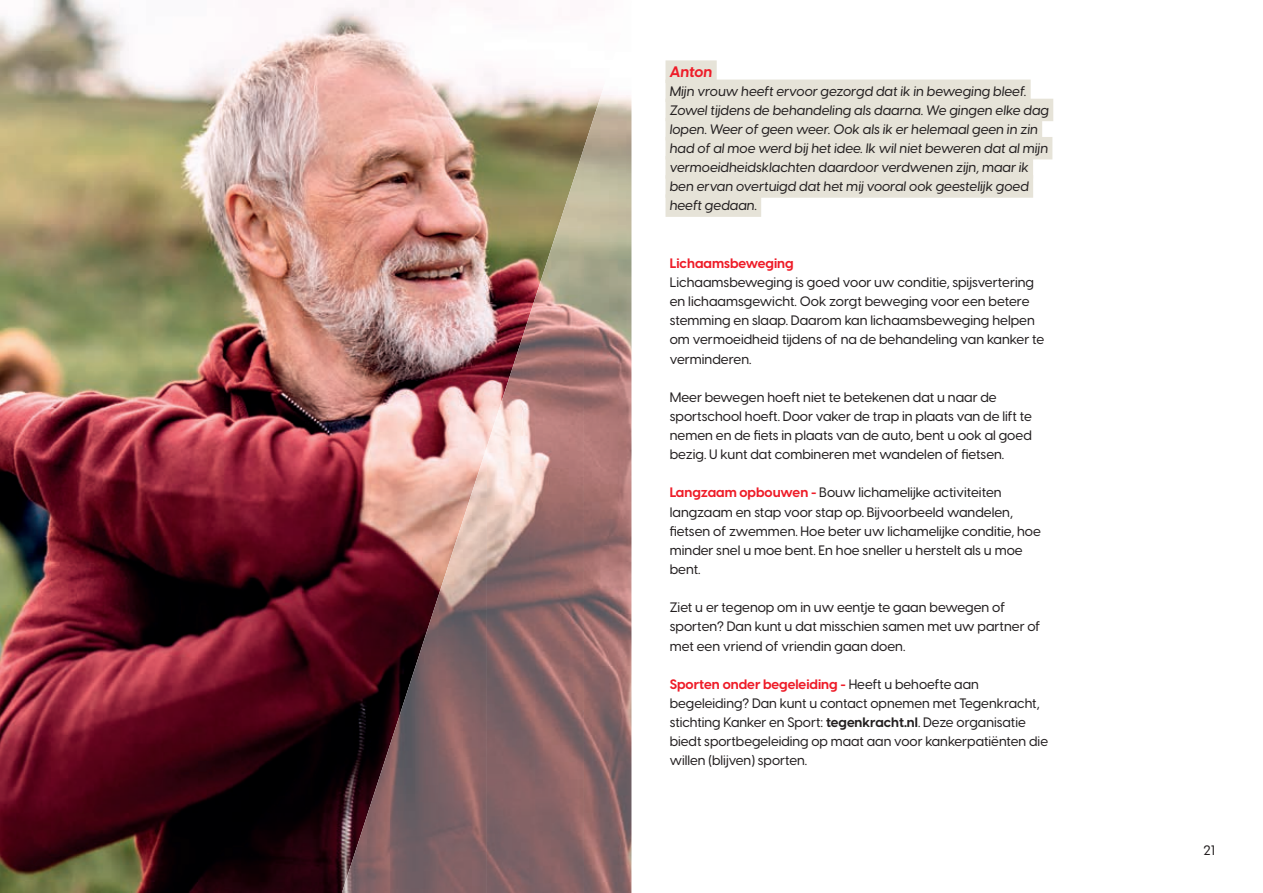
<style>
.page{position:relative;width:1263px;height:893px;background:#fff}
.page>*{position:absolute;margin:0;border:0;box-sizing:border-box;transform-origin:0 0}
.t1{font:italic 700 15px "Visby CF";letter-spacing:-.005em;color:#ee1c28}
.t2{font:500 13.5px/19.2px "Visby CF";color:#231f20}
.t3{font:italic 500 13.5px/19.2px "Visby CF";color:#231f20}
.t4{font:700 13.5px "Visby CF";color:#ee1c28}
.s1{font-weight:700;color:#ee1c28}
.s2{font-weight:700}
</style>
<div class="page">
<div style="left:665px;top:60px;width:52px;height:23px;background:#e6e3d8"></div>
<div style="left:665px;top:80px;width:366px;height:22px;background:#e6e3d8"></div>
<div style="left:665px;top:99px;width:388px;height:22px;background:#e6e3d8"></div>
<div style="left:665px;top:118px;width:377px;height:22px;background:#e6e3d8"></div>
<div style="left:665px;top:137px;width:387px;height:22px;background:#e6e3d8"></div>
<div style="left:665px;top:156px;width:368px;height:23px;background:#e6e3d8"></div>
<div style="left:665px;top:175px;width:368px;height:23px;background:#e6e3d8"></div>
<div style="left:665px;top:194px;width:96px;height:23px;background:#e6e3d8"></div>
<img style="left:0;top:0;width:583px;height:893px">
<img style="left:583px;top:89px;width:48px;height:804px">
<img style="left:535px;top:148px;width:49px;height:745px">
<img style="left:486px;top:297px;width:49px;height:596px">
<img style="left:438px;top:447px;width:49px;height:446px">
<img style="left:389px;top:595px;width:50px;height:298px">
<img style="left:342px;top:745px;width:48px;height:148px">
<p class="t1" style="left:670px;top:62px;width:44px">Anton</p>
<p class="t3" style="left:670px;top:81px;width:381px">Mijn vrouw heeft ervoor gezorgd dat ik in beweging bleef.<br>Zowel tijdens de behandeling als daarna. We gingen elke dag lopen. Weer of geen weer. Ook als ik er helemaal geen in zin had of al moe werd bij het idee. Ik wil niet beweren dat al mijn vermoeidheidsklachten daardoor verdwenen zijn, maar ik ben ervan overtuigd dat het mij vooral ook geestelijk goed heeft gedaan.</p>
<p class="t4" style="left:670px;top:254px;width:126px">Lichaamsbeweging</p>
<p class="t2" style="left:670px;top:273px;width:376px">Lichaamsbeweging is goed voor uw conditie, spijsvertering en lichaamsgewicht. Ook zorgt beweging voor een betere stemming en slaap. Daarom kan lichaamsbeweging helpen om vermoeidheid tijdens of na de behandeling van kanker te verminderen.</p>
<p class="t2" style="left:670px;top:387px;width:364px">Meer bewegen hoeft niet te betekenen dat u naar de sportschool hoeft. Door vaker de trap in plaats van de lift te nemen en de fiets in plaats van de auto, bent u ook al goed bezig. U kunt dat combineren met wandelen of fietsen.</p>
<p class="t2" style="left:670px;top:483px;width:373px"><span class="s1">Langzaam opbouwen -</span> Bouw lichamelijke activiteiten langzaam en stap voor stap op. Bijvoorbeeld wandelen, fietsen of zwemmen. Hoe beter uw lichamelijke conditie, hoe minder snel u moe bent. En hoe sneller u herstelt als u moe bent.</p>
<p class="t2" style="left:670px;top:598px;width:372px">Ziet u er tegenop om in uw eentje te gaan bewegen of sporten? Dan kunt u dat misschien samen met uw partner of met een vriend of vriendin gaan doen.</p>
<p class="t2" style="left:670px;top:674px;width:380px"><span class="s1">Sporten onder begeleiding -</span> Heeft u behoefte aan<br>bege leiding? Dan kunt u contact opnemen met Tegenkracht, stichting Kanker en Sport: <span class="s2">tegenkracht.nl</span>. Deze organisatie biedt sportbegeleiding op maat aan voor kankerpatiënten die willen (blijven) sporten.</p>
<p class="t2" style="left:1203px;top:840px;width:13px">21</p>
</div>
